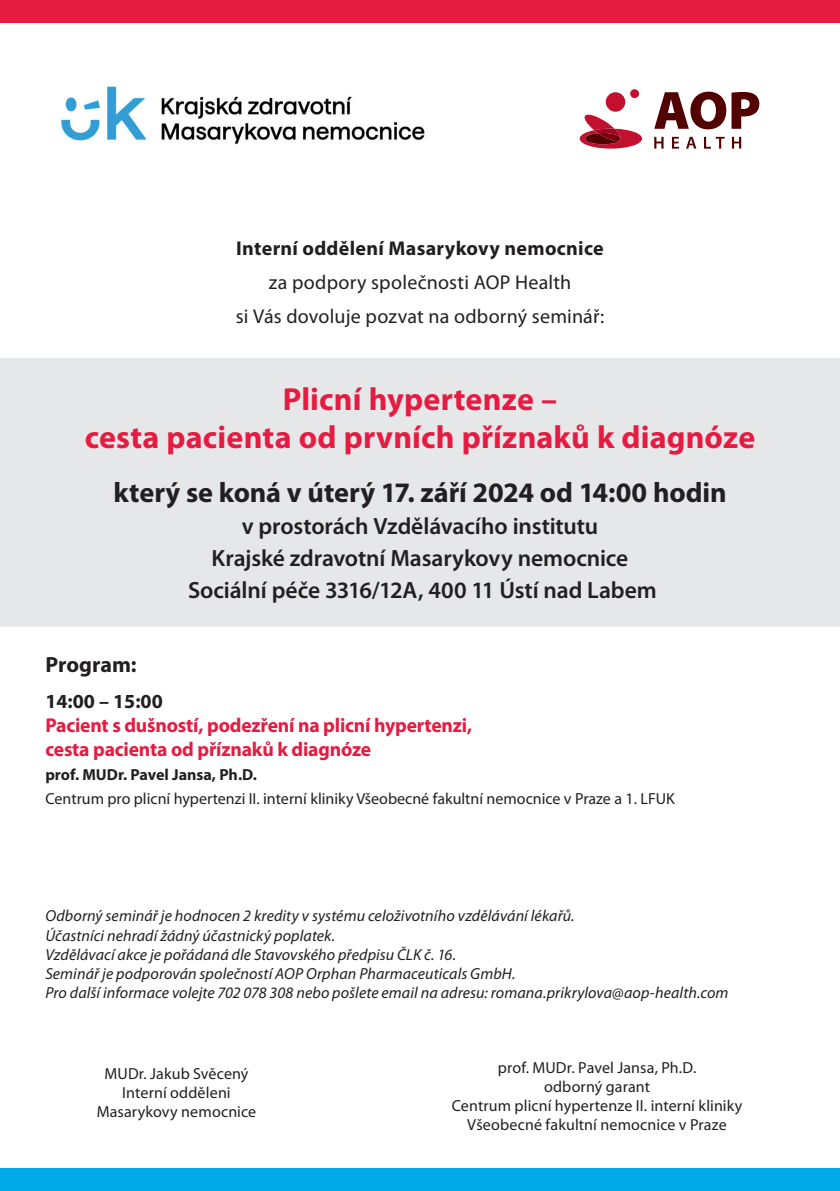
<style>
.page{position:relative;width:840px;height:1191px;background:#fff}
.page>*{position:absolute;margin:0;border:0;box-sizing:border-box;transform-origin:0 0}
.t1{font:700 32px/38px "Myriad Pro";letter-spacing:.005em;color:#e61b41;text-align:center}
.t2{font:700 28.2px "Myriad Pro";letter-spacing:-.005em;color:#231f20}
.t3{font:600 23.6px/32px "Myriad Pro";letter-spacing:-.005em;color:#231f20;text-align:center}
.t4{font:700 22px "Myriad Pro";color:#231f20}
.t5{font:700 20px/24px "Myriad Pro";letter-spacing:-.01em;color:#e61b41}
.t6{font:20px/34px "Myriad Pro";letter-spacing:.01em;color:#231f20;text-align:center}
.t7{font:700 20px "Myriad Pro";letter-spacing:.015em;color:#231f20}
.t8{font:italic 16px/19.2px "Myriad Pro";letter-spacing:.005em;color:#231f20}
.t9{font:16px/19.2px "Myriad Pro";letter-spacing:.005em;color:#231f20;text-align:center}
.t10{font:700 16px "Myriad Pro";color:#231f20}
</style>
<div class="page">
<div style="left:0;top:1168px;width:839px;height:23px;background:#00aae6"></div>
<div style="left:0;top:0;width:839px;height:23px;background:#e61b41"></div>
<div style="left:0;top:358px;width:839px;height:268px;background:#e6e7e9"></div>
<svg style="left:654px;top:92px;width:105px;height:37px"></svg>
<svg style="left:579px;top:115px;width:62px;height:34px"></svg>
<div style="left:605px;top:92px;width:20px;height:20px;background:#c3102f;border-radius:50%"></div>
<svg style="left:629px;top:89px;width:9px;height:9px"></svg>
<svg style="left:654px;top:137px;width:9px;height:12px"></svg>
<svg style="left:672px;top:137px;width:6px;height:12px"></svg>
<svg style="left:686px;top:137px;width:10px;height:12px"></svg>
<svg style="left:704px;top:137px;width:20px;height:12px"></svg>
<svg style="left:732px;top:137px;width:8px;height:12px"></svg>
<img style="left:61px;top:86px;width:364px;height:59px">
<p class="t7" style="left:236px;top:235px;width:369px">Interní oddělení Masarykovy nemocnice</p>
<p class="t6" style="left:236px;top:264px;width:369px">za podpory společnosti AOP Health<br>si Vás dovoluje pozvat na odborný seminář:</p>
<h1 class="t1" style="left:85px;top:379px;width:671px">Plicní hypertenze –<br>cesta pacienta od prvních příznaků k diagnóze</h1>
<h2 class="t2" style="left:113px;top:474px;width:614px">který se koná v úterý 17. září 2024 od 14:00 hodin</h2>
<h3 class="t3" style="left:188px;top:511px;width:470px">v prostorách Vzdělávacího institutu<br>Krajské zdravotní Masarykovy nemocnice<br>Sociální péče 3316/12A, 400 11 Ústí nad Labem</h3>
<h3 class="t4" style="left:45px;top:650px;width:93px">Program:</h3>
<p class="t7" style="left:45px;top:688px;width:119px">14:00 – 15:00</p>
<p class="t5" style="left:45px;top:712px;width:428px">Pacient s dušností, podezření na plicní hypertenzi, cesta pacienta od příznaků k diagnóze</p>
<p class="t10" style="left:45px;top:764px;width:213px">prof. MUDr. Pavel Jansa, Ph.D.</p>
<p class="t9" style="left:45px;top:788px;width:630px">Centrum pro plicní hypertenzi II. interní kliniky Všeobecné fakultní nemocnice v Praze a 1. LFUK</p>
<p class="t8" style="left:45px;top:906px;width:684px">Odborný seminář je hodnocen 2 kredity v systému celoživotního vzdělávání lékařů.<br>Účastníci nehradí žádný účastnický poplatek.<br>Vzdělávací akce je pořádaná dle Stavovského předpisu ČLK č. 16.<br>Seminář je podporován společností AOP Orphan Pharmaceuticals GmbH.<br>Pro další informace volejte 702 078 308 nebo pošlete email na adresu: romana.prikrylova@aop-health.com</p>
<p class="t9" style="left:97px;top:1063px;width:161px">MUDr. Jakub Svěcený<br>Interní odděleni<br>Masarykovy nemocnice</p>
<p class="t9" style="left:451px;top:1057px;width:292px">prof. MUDr. Pavel Jansa, Ph.D.<br>odborný garant<br>Centrum plicní hypertenze II. interní kliniky<br>Všeobecné fakultní nemocnice v Praze</p>
</div>
